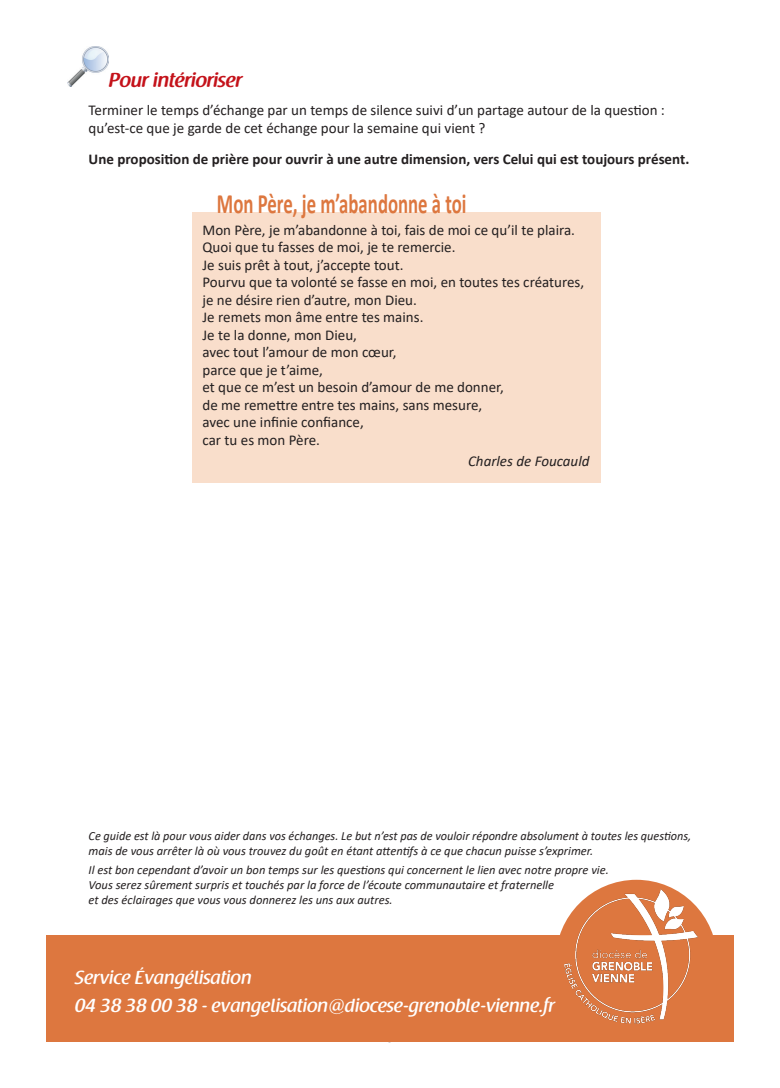
<style>
.page{position:relative;width:780px;height:1088px;background:#fff}
.page>*{position:absolute;margin:0;border:0;box-sizing:border-box;transform-origin:0 0}
.t1{font:700 28.12px "Calibri";color:#dd773f;scale:.67 1}
.t2{font:600 20px "Raspoutine";color:#c4121a}
.t3{font:500 18.75px/27.5px "Raspoutine";color:#fff}
.t4{font:15px/17.5px "Calibri";color:#231f20}
.t5{font:700 15px "Calibri";color:#231f20}
.t6{font:italic 15px "Calibri";color:#231f20}
.t7{font:italic 12.5px/15px "Calibri";color:#231f20}
</style>
<div class="page">
<img style="left:67px;top:46px;width:42px;height:41px">
<div style="left:192px;top:213px;width:408px;height:270px;background:#f9decb"></div>
<div style="left:555px;top:880px;width:162px;height:161px;background:#dd773f;border-radius:50%"></div>
<div style="left:46px;top:935px;width:687px;height:107px;background:#dd773f"></div>
<img style="left:559px;top:889px;width:139px;height:135px">
<h2 class="t2" style="left:109px;top:69px;width:134px">Pour intérioriser</h2>
<p class="t4" style="left:89px;top:101px;width:578px">Terminer le temps d’échange par un temps de silence suivi d’un partage autour de la question : qu’est-ce que je garde de cet échange pour la semaine qui vient ?</p>
<p class="t5" style="left:89px;top:149px;width:602px">Une proposition de prière pour ouvrir à une autre dimension, vers Celui qui est toujours présent.</p>
<h1 class="t1" style="left:217px;top:184px;width:374px">Mon Père, je m’abandonne à toi</h1>
<p class="t4" style="left:202px;top:220px;width:383px">Mon Père, je m’abandonne à toi, fais de moi ce qu’il te plaira.<br>Quoi que tu fasses de moi, je te remercie.<br>Je suis prêt à tout, j’accepte tout.<br>Pourvu que ta volonté se fasse en moi, en toutes tes créatures, je ne désire rien d’autre, mon Dieu.<br>Je remets mon âme entre tes mains.<br>Je te la donne, mon Dieu,<br>avec tout l’amour de mon cœur,<br>parce que je t’aime,<br>et que ce m’est un besoin d’amour de me donner,<br>de me remettre entre tes mains, sans mesure,<br>avec une infinie confiance,<br>car tu es mon Père.</p>
<p class="t6" style="left:468px;top:450px;width:123px">Charles de Foucauld</p>
<p class="t7" style="left:89px;top:828px;width:604px">Ce guide est là pour vous aider dans vos échanges. Le but n’est pas de vouloir répondre absolument à toutes les questions, mais de vous arrêter là où vous trouvez du goût en étant attentifs à ce que chacun puisse s’exprimer.</p>
<p class="t7" style="left:89px;top:862px;width:521px">Il est bon cependant d’avoir un bon temps sur les questions qui concernent le lien avec notre propre vie.<br>Vous serez sûrement surpris et touchés par la force de l’écoute communautaire et fraternelle<br>et des éclairages que vous vous donnerez les uns aux autres.</p>
<p class="t3" style="left:74px;top:964px;width:482px">Service Évangélisation<br>04 38 38 00 38 - evangelisation@diocese-grenoble-vienne.fr</p>
</div>
